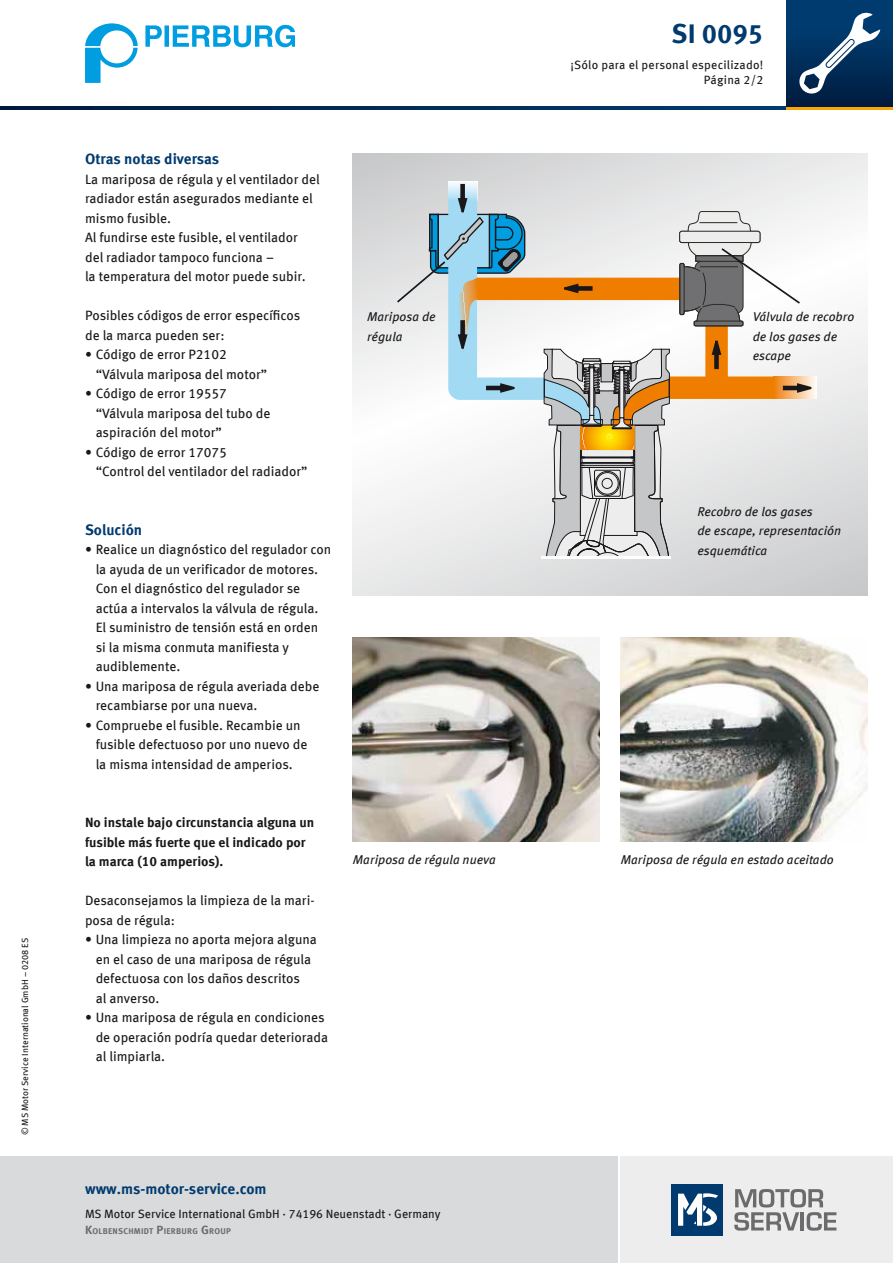
<style>
.page{position:relative;width:893px;height:1263px;background:#fff}
.page>*{position:absolute;margin:0;border:0;box-sizing:border-box;transform-origin:0 0}
.t1{font:700 27px "Meta OFC";color:#003a6f}
.t2{font:700 15px "Meta OFC";color:#003a6f}
.t3{font:13.5px/19.5px "Meta OFC";color:#19171a}
.t4{font:700 13.5px/19.5px "Meta OFC";letter-spacing:-.005em;color:#19171a}
.t5{font:italic 12.75px/19.5px "Meta OFC";color:#19171a}
.t6{font:12px "Meta OFC";color:#19171a}
.t7{font:12px/15px "Meta OFC";letter-spacing:.02em;color:#19171a;text-align:right}
.t8{font:9px "Meta OFC";color:#19171a}
.t9{font:700 8.4px "Meta OFC";letter-spacing:.03em;color:#6b6b6d}
.s1{font-size:12px}
</style>
<div class="page">
<div style="left:621px;top:1157px;width:272px;height:106px;background:#ededed"></div>
<div style="left:0;top:1157px;width:617px;height:106px;background:#d8dadb"></div>
<div style="left:672px;top:1184px;width:51px;height:51px;background:#003a6f"></div>
<svg style="left:678px;top:1193px;width:40px;height:33px"></svg>
<svg style="left:734px;top:1189px;width:102px;height:42px"></svg>
<svg style="left:0;top:106px;width:787px;height:4px;background:#002b56"></svg>
<svg style="left:787px;top:106px;width:106px;height:4px"></svg>
<div style="left:787px;top:0;width:106px;height:106px;background:linear-gradient(to bottom,#00427a,#001e42)"></div>
<svg style="left:798px;top:12px;width:82px;height:83px"></svg>
<svg style="left:85px;top:23px;width:53px;height:60px"></svg>
<svg style="left:145px;top:25px;width:150px;height:22px"></svg>
<svg style="left:353px;top:153px;width:514px;height:442px"></svg>
<img style="left:448px;top:182px;width:29px;height:1px">
<img style="left:353px;top:638px;width:247px;height:204px">
<img style="left:621px;top:638px;width:246px;height:204px">
<svg style="left:395px;top:183px;width:424px;height:376px"></svg>
<p class="t8" style="left:19px;top:1135px;width:199px;rotate:-90deg">© MS Motor Service International GmbH – 0208 ES</p>
<h1 class="t1" style="left:672px;top:16px;width:93px">SI 0095</h1>
<p class="t7" style="left:570px;top:57px;width:194px">¡Sólo para el personal especilizado!<br>Página 2/2</p>
<p class="t2" style="left:85px;top:150px;width:136px">Otras notas diversas</p>
<p class="t3" style="left:85px;top:170px;width:236px">La mariposa de régula y el ventilador del radiador están asegurados mediante el mismo fusible.<br>Al fundirse este fusible, el ventilador<br>del radiador tampoco funciona –<br>la temperatura del motor puede subir.</p>
<p class="t3" style="left:85px;top:306px;width:217px">Posibles códigos de error específicos de la marca pueden ser:</p>
<p class="t3" style="left:96px;top:345px;width:173px;text-indent:-11px">• Código de error P2102 “Válvula mariposa del motor”</p>
<p class="t3" style="left:96px;top:384px;width:176px;text-indent:-11px">• Código de error 19557 “Válvula mariposa del tubo de aspiración del motor”</p>
<p class="t3" style="left:96px;top:442px;width:213px;text-indent:-11px">• Código de error 17075<br>“Control del ventilador del radiador”</p>
<p class="t2" style="left:85px;top:520px;width:59px">Solución</p>
<p class="t3" style="left:96px;top:540px;width:237px;text-indent:-11px">• Realice un diagnóstico del regulador con la ayuda de un verificador de motores.<br>Con el diagnóstico del regulador se actúa a intervalos la válvula de régula.<br>El suministro de tensión está en orden si la misma conmuta manifiesta y audiblemente.</p>
<p class="t3" style="left:96px;top:676px;width:225px;text-indent:-11px">• Una mariposa de régula averiada debe recambiarse por una nueva.</p>
<p class="t3" style="left:96px;top:715px;width:213px;text-indent:-11px">• Compruebe el fusible. Recambie un fusible defectuoso por uno nuevo de la misma intensidad de amperios.</p>
<p class="t4" style="left:85px;top:813px;width:231px">No instale bajo circunstancia alguna un fusible más fuerte que el indicado por la marca (10 amperios).</p>
<p class="t3" style="left:85px;top:891px;width:231px">Desaconsejamos la limpieza de la mari&shy;posa de régula:</p>
<p class="t3" style="left:96px;top:930px;width:223px;text-indent:-11px">• Una limpieza no aporta mejora alguna en el caso de una mariposa de régula defectuosa con los daños descritos<br>al anverso.</p>
<p class="t3" style="left:96px;top:1008px;width:234px;text-indent:-11px">• Una mariposa de régula en condiciones de operación podría quedar deteriorada al limpiarla.</p>
<p class="t5" style="left:367px;top:307px;width:70px">Mariposa de régula</p>
<p class="t5" style="left:753px;top:307px;width:103px">Válvula de recobro de los gases de escape</p>
<p class="t5" style="left:697px;top:502px;width:145px">Recobro de los gases<br>de escape, representación esquemática</p>
<p class="t5" style="left:353px;top:850px;width:144px">Mariposa de régula nueva</p>
<p class="t5" style="left:621px;top:850px;width:214px">Mariposa de régula en estado aceitado</p>
<p class="t2" style="left:85px;top:1179px;width:183px">www.ms-motor-service.com</p>
<p class="t6" style="left:85px;top:1206px;width:357px">MS Motor Service International GmbH · 74196 Neuenstadt · Germany</p>
<p class="t9" style="left:85px;top:1226px;width:147px"><span class="s1">K</span>OLBENSCHMIDT <span class="s1">P</span>IERBURG <span class="s1">G</span> ROUP</p>
</div>
